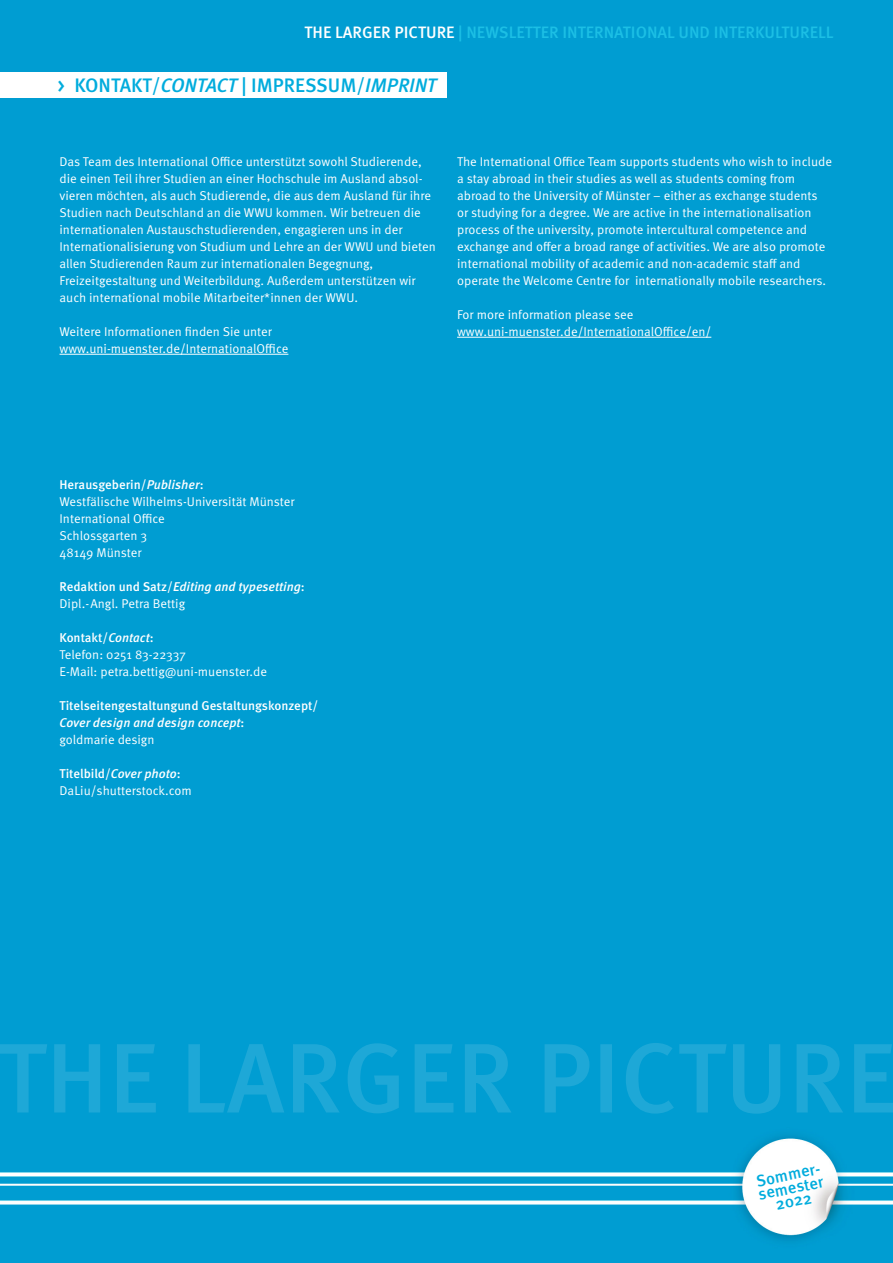
<style>
.page{position:relative;width:893px;height:1263px;background:#009dd2}
.page>*{position:absolute;margin:0;border:0;box-sizing:border-box;transform-origin:0 0}
.t1{font:500 19.5px "Meta OT";color:#00acdd}
.t2{font:500 16.5px "Meta OT";color:#1cbfe5}
.t3{font:500 16.5px/13.5px "Meta OT";color:#00acdd;text-align:center}
.t4{font:12.75px/17px "Meta OT";color:#fff}
.t5{font:500 12.75px "Meta OT";letter-spacing:-.005em;color:#fff}
.t6{font:italic 500 12.75px "Meta OT";color:#fff}
.s1{color:#fff}
.s2{font-style:italic}
.s3{font-style:normal}
</style>
<div class="page">
<div style="left:0;top:72px;width:446px;height:26px;background:#fff"></div>
<svg style="left:0;top:1043px;width:893px;height:71px;background:#0ba1d3"></svg>
<hr style="left:60px;top:354px;width:228px;height:1px;background:#fff">
<hr style="left:457px;top:337px;width:254px;height:1px;background:#fff">
<p class="t2" style="left:305px;top:22px;width:531px"><span class="s1">THE LARGER PICTURE</span> | NEWSLETTER INTERNATIONAL UND INTERKULTURELL</p>
<p class="t1" style="left:57px;top:73px;width:381px">&gt; KONTAKT/<span class="s2">CONTACT</span> | IMPRESSUM/<span class="s2">IMPRINT</span></p>
<p class="t4" style="left:60px;top:153px;width:364px">Das Team des International Office unterstützt sowohl Studierende,</p>
<p class="t4" style="left:60px;top:170px;width:373px">die einen Teil ihrer Studien an einer Hochschule im Ausland absol&shy;vieren möchten, als auch Studierende, die aus dem Ausland für ihre Studien nach Deutschland an die WWU kommen. Wir betreuen die internationalen Austauschstudierenden, engagieren uns in der</p>
<p class="t4" style="left:60px;top:238px;width:378px">Internationalisierung von Studium und Lehre an der WWU und bieten allen Studierenden Raum zur internationalen Begegnung,</p>
<p class="t4" style="left:60px;top:272px;width:358px">Freizeitgestaltung und Weiterbildung. Außerdem unterstützen wir auch international mobile Mitarbeiter*innen der WWU.</p>
<p class="t4" style="left:60px;top:323px;width:214px">Weitere Informationen finden Sie unter</p>
<p class="t4" style="left:60px;top:340px;width:230px">www.uni-muenster.de/InternationalOffice</p>
<p class="t4" style="left:457px;top:153px;width:376px">The International Office Team supports students who wish to include a stay abroad in their studies as well as students coming from abroad to the University of Münster – either as exchange students<br>or studying for a degree. We are active in the internationalisation process of the university, promote intercultural competence and exchange and offer a broad range of activities. We are also promote international mobility of academic and non-academic staff and</p>
<p class="t4" style="left:457px;top:272px;width:371px">operate the Welcome Centre for internationally mobile researchers.</p>
<p class="t4" style="left:457px;top:306px;width:178px">For more information please see</p>
<p class="t4" style="left:457px;top:323px;width:256px">www.uni-muenster.de/InternationalOffice/en/</p>
<p class="t5" style="left:60px;top:477px;width:146px">Herausgeberin/<span class="s2">Publisher</span>:</p>
<p class="t4" style="left:60px;top:493px;width:237px">Westfälische Wilhelms-Universität Münster</p>
<p class="t4" style="left:60px;top:510px;width:107px">International Office</p>
<p class="t4" style="left:60px;top:527px;width:89px">Schlossgarten 3</p>
<p class="t4" style="left:60px;top:544px;width:84px">48149 Münster</p>
<p class="t6" style="left:60px;top:579px;width:247px"><span class="s3">Redaktion und Satz/</span>Editing and typesetting<span class="s3">:</span></p>
<p class="t4" style="left:60px;top:595px;width:127px">Dipl.-Angl. Petra Bettig</p>
<p class="t5" style="left:60px;top:630px;width:96px">Kontakt/<span class="s2">Contact</span>:</p>
<p class="t4" style="left:60px;top:646px;width:128px">Telefon: 0251 83-22337</p>
<p class="t4" style="left:60px;top:663px;width:209px">E-Mail: petra.bettig@uni-muenster.de</p>
<p class="t5" style="left:60px;top:698px;width:260px">Titelseitengestaltungund Gestaltungskonzept/</p>
<p class="t6" style="left:60px;top:715px;width:186px">Cover design and design concept<span class="s3">:</span></p>
<p class="t4" style="left:60px;top:731px;width:97px">goldmarie design</p>
<p class="t5" style="left:60px;top:766px;width:123px">Titelbild/<span class="s2">Cover photo</span>:</p>
<p class="t4" style="left:60px;top:782px;width:134px">DaLiu/shutterstock.com</p>
<p class="t3" style="left:755px;top:1174px;width:70px;rotate:-11deg">Sommer&shy;semester<br>2022</p>
</div>
